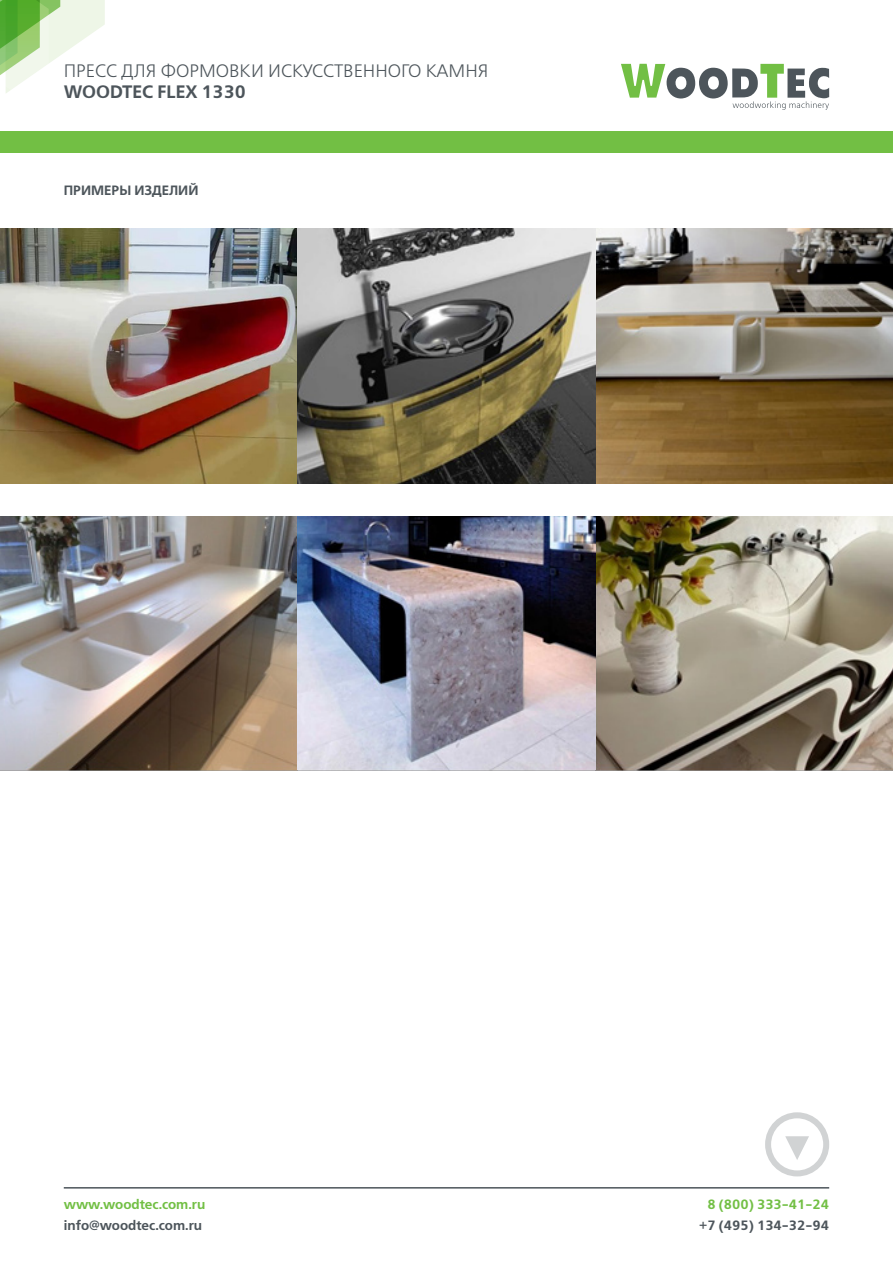
<style>
.page{position:relative;width:893px;height:1263px;background:#fff}
.page>*{position:absolute;margin:0;border:0;box-sizing:border-box;transform-origin:0 0}
.t1{font:18px "Free Set Light C";color:#4d555b}
.t2{font:18px "Free Set Demi C";color:#4d555b}
.t3{font:13.5px "Free Set Demi C";color:#4d555b}
.t4{font:13.5px "Free Set Demi C";color:#72bf44}
</style>
<div class="page">
<svg style="left:0;top:0;width:105px;height:93px"></svg>
<svg style="left:621px;top:64px;width:208px;height:46px"></svg>
<div style="left:0;top:131px;width:893px;height:21px;background:#72bf44"></div>
<hr style="left:64px;top:1187px;width:765px;height:1px;background:#4d555b">
<div style="left:765px;top:1112px;width:64px;height:64px;border:6px solid #d1d3d4;border-radius:50%"></div>
<svg style="left:785px;top:1136px;width:24px;height:24px"></svg>
<img style="left:0;top:228px;width:893px;height:255px">
<img style="left:0;top:516px;width:893px;height:255px">
<h1 class="t1" style="left:64px;top:61px;width:426px">ПРЕСС ДЛЯ ФОРМОВКИ ИСКУССТВЕННОГО КАМНЯ</h1>
<h1 class="t2" style="left:64px;top:82px;width:184px">WOODTEC FLEX 1330</h1>
<p class="t3" style="left:64px;top:183px;width:136px">ПРИМЕРЫ ИЗДЕЛИЙ</p>
<p class="t4" style="left:64px;top:1197px;width:143px">www.woodtec.com.ru</p>
<p class="t3" style="left:64px;top:1218px;width:140px">info@woodtec.com.ru</p>
<p class="t4" style="left:707px;top:1197px;width:123px">8 (800) 333-41-24</p>
<p class="t3" style="left:699px;top:1217px;width:131px">+7 (495) 134-32-94</p>
</div>
